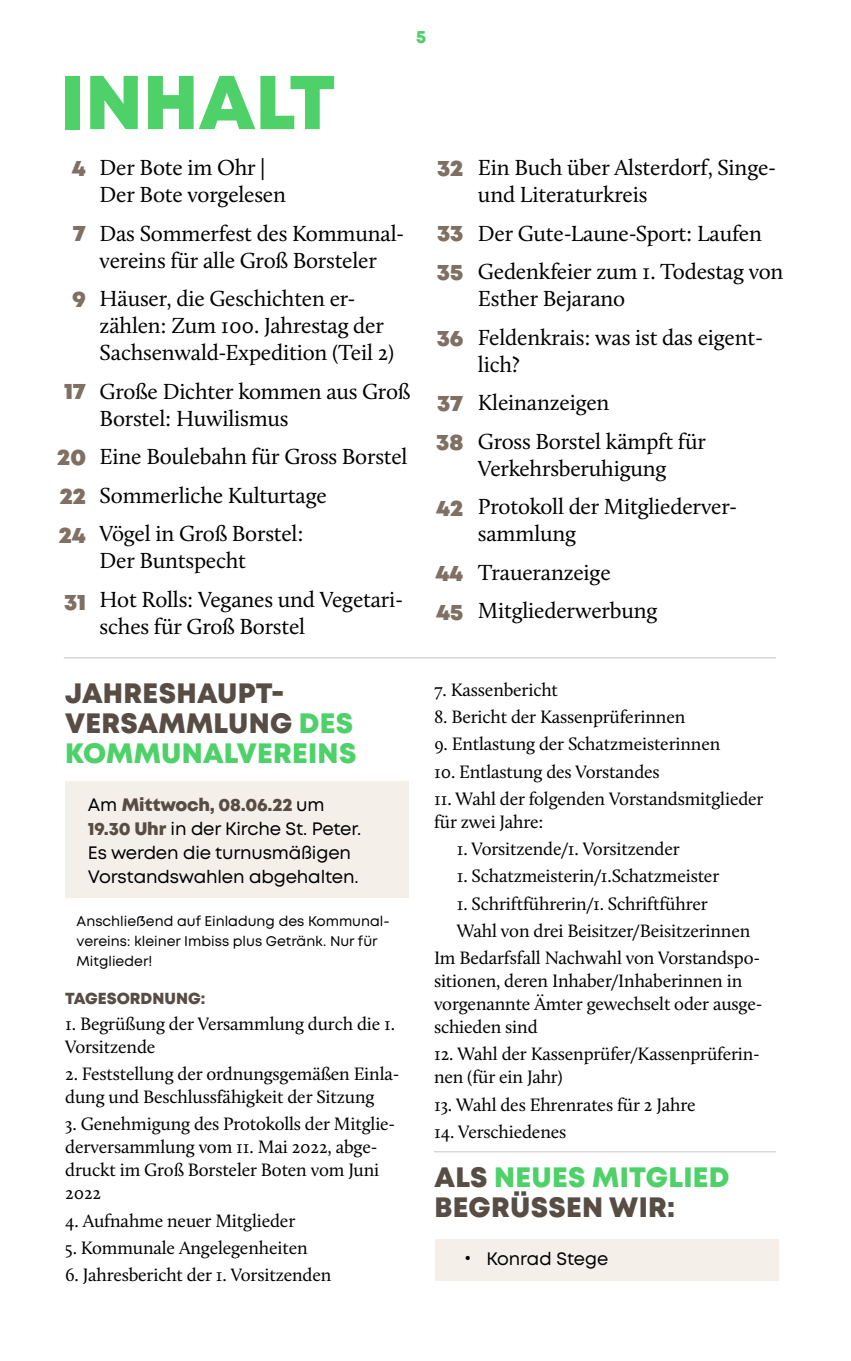
<style>
.page{position:relative;width:851px;height:1361px;background:#fff}
.page>*{position:absolute;margin:0;border:0;box-sizing:border-box;transform-origin:0 0}
.t1{font:800 76px "Mont";color:#4dd168}
.t2{font:800 28px/30px "Mont";letter-spacing:.01em;color:#574d44}
.t3{font:22.6px/38.4px "Calluna";letter-spacing:-.01em;color:#000}
.t4{font:900 22.6px/38.8px "Mont";letter-spacing:-.005em;color:#807063}
.t5{font:18.6px/23px "Calluna";letter-spacing:-.01em;color:#000}
.t6{font:18px/24px "Mont";letter-spacing:-.01em;color:#000}
.t7{font:800 18px "Mont";color:#4dd168}
.t8{font:800 16px "Mont";color:#574d44}
.t9{font:14px/20px "Mont";color:#000}
.s1{color:#4dd168}
.s2{font-weight:800;color:#574d44}
.s3{font-size:24px}
</style>
<div class="page">
<div style="left:65px;top:781px;width:343px;height:117px;background:#f5efea"></div>
<div style="left:435px;top:1239px;width:343px;height:41px;background:#f5efea"></div>
<hr style="left:64px;top:657px;width:712px;height:1px;background:#d1d1cf">
<hr style="left:434px;top:1151px;width:342px;height:1px;background:#d1d1cf">
<p class="t7" style="left:416px;top:25px;width:12px">5</p>
<h1 class="t1" style="left:60px;top:53px;width:277px">INHALT</h1>
<p class="t4" style="left:72px;top:149px;width:16px">4</p>
<p class="t4" style="left:73px;top:215px;width:15px">7</p>
<p class="t4" style="left:73px;top:280px;width:15px">9</p>
<p class="t4" style="left:64px;top:373px;width:23px">17</p>
<p class="t4" style="left:57px;top:439px;width:30px;text-align:justify">20<br>22<br>24</p>
<p class="t4" style="left:64px;top:583px;width:23px">31</p>
<p class="t3" style="left:100px;top:153px;width:188px;line-height:27.2px">Der Bote im Ohr |<br>Der Bote vorgelesen</p>
<p class="t3" style="left:100px;top:219px;width:306px;line-height:27.2px">Das Sommerfest des Kommunal&shy;vereins für alle Groß Borsteler</p>
<p class="t3" style="left:100px;top:285px;width:296px;line-height:27.2px">Häuser, die Geschichten er&shy;zählen: Zum 100. Jahrestag der<br>Sachsenwald-Expedition (Teil 2)</p>
<p class="t3" style="left:100px;top:377px;width:312px;line-height:27.2px">Große Dichter kommen aus Groß<br>Borstel: Huwilismus</p>
<p class="t3" style="left:100px;top:437px;width:309px">Eine Boulebahn für Gross Borstel<br>Sommerliche Kulturtage<br>Vögel in Groß Borstel:</p>
<p class="t3" style="left:100px;top:541px;width:305px">Der Buntspecht<br>Hot Rolls: Veganes und Vegetari-</p>
<p class="t3" style="left:100px;top:607px;width:207px">sches für Groß Borstel</p>
<p class="t4" style="left:437px;top:149px;width:28px">32</p>
<p class="t4" style="left:437px;top:214px;width:28px">33<br>35</p>
<p class="t4" style="left:436px;top:319px;width:28px">36</p>
<p class="t4" style="left:436px;top:385px;width:29px">37<br>38</p>
<p class="t4" style="left:436px;top:489px;width:29px">42</p>
<p class="t4" style="left:435px;top:555px;width:29px">44<br>45</p>
<p class="t3" style="left:478px;top:153px;width:300px;line-height:27.2px">Ein Buch über Alsterdorf, Singe&shy;und Literaturkreis</p>
<p class="t3" style="left:478px;top:213px;width:307px">Der Gute-Laune-Sport: Laufen<br>Gedenkfeier zum 1. Todestag von</p>
<p class="t3" style="left:478px;top:279px;width:287px">Esther Bejarano<br>Feldenkrais: was ist das eigent-</p>
<p class="t3" style="left:478px;top:345px;width:229px">lich?<br>Kleinanzeigen<br>Gross Borstel kämpft für</p>
<p class="t3" style="left:478px;top:449px;width:261px">Verkehrsberuhigung<br>Protokoll der Mitgliederver-</p>
<p class="t3" style="left:478px;top:514px;width:181px">sammlung<br>Traueranzeige<br>Mitgliederwerbung</p>
<h2 class="t2" style="left:65px;top:679px;width:293px">JAHRESHAUPT-<br>VERSAMMLUNG <span class="s1">DES<br>KOMMUNALVEREINS</span></h2>
<p class="t6" style="left:88px;top:793px;width:275px">Am <span class="s2">Mittwoch, 08.06.22</span> um<br><span class="s2">19.30 Uhr</span> in der Kirche St. Peter.<br>Es werden die turnusmäßigen<br>Vorstandswahlen abgehalten.</p>
<p class="t9" style="left:77px;top:911px;width:315px">Anschließend auf Einladung des Kommunal&shy;vereins: kleiner Imbiss plus Getränk. Nur für<br>Mitglieder!</p>
<p class="t8" style="left:65px;top:988px;width:142px">TAGESORDNUNG:</p>
<p class="t5" style="left:65px;top:1012px;width:331px">1. Begrüßung der Versammlung durch die 1.<br>Vorsitzende</p>
<p class="t5" style="left:65px;top:1062px;width:335px">2. Feststellung der ordnungsgemäßen Einla&shy;dung und Beschlussfähigkeit der Sitzung</p>
<p class="t5" style="left:65px;top:1112px;width:331px">3. Genehmigung des Protokolls der Mitglie&shy;derversammlung vom 11. Mai 2022, abge&shy;druckt im Groß Borsteler Boten vom Juni<br>2022</p>
<p class="t5" style="left:65px;top:1209px;width:231px">4. Aufnahme neuer Mitglieder</p>
<p class="t5" style="left:65px;top:1236px;width:244px">5. Kommunale Angelegenheiten</p>
<p class="t5" style="left:65px;top:1263px;width:267px">6. Jahresbericht der 1. Vorsitzenden</p>
<p class="t5" style="left:434px;top:678px;width:125px">7. Kassenbericht</p>
<p class="t5" style="left:434px;top:705px;width:253px">8. Bericht der Kassenprüferinnen</p>
<p class="t5" style="left:434px;top:732px;width:288px">9. Entlastung der Schatzmeisterinnen</p>
<p class="t5" style="left:434px;top:760px;width:227px">10. Entlastung des Vorstandes</p>
<p class="t5" style="left:434px;top:787px;width:331px">11. Wahl der folgenden Vorstandsmitglieder für zwei Jahre:</p>
<p class="t5" style="left:456px;top:837px;width:224px">1. Vorsitzende/1. Vorsitzender</p>
<p class="t5" style="left:456px;top:864px;width:264px">1. Schatzmeisterin/1.Schatzmeister</p>
<p class="t5" style="left:456px;top:892px;width:253px">1. Schriftführerin/1. Schriftführer</p>
<p class="t5" style="left:456px;top:919px;width:295px">Wahl von drei Beisitzer/Beisitzerinnen</p>
<p class="t5" style="left:434px;top:946px;width:327px">Im Bedarfsfall Nachwahl von Vorstandspo-</p>
<p class="t5" style="left:434px;top:969px;width:330px">sitionen, deren Inhaber/Inhaberinnen in vorgenannte Ämter gewechselt oder ausge&shy;schieden sind</p>
<p class="t5" style="left:434px;top:1042px;width:327px">12. Wahl der Kassenprüfer/Kassenprüferin&shy;nen (für ein Jahr)</p>
<p class="t5" style="left:434px;top:1093px;width:263px">13. Wahl des Ehrenrates für 2 Jahre</p>
<p class="t5" style="left:434px;top:1120px;width:134px">14. Verschiedenes</p>
<h2 class="t2" style="left:434px;top:1162px;width:296px">ALS <span class="s1">NEUES MITGLIED<br></span>BEGRÜSSEN WIR:</h2>
<p class="t6" style="left:463px;top:1246px;width:146px"><span class="s3">•</span> Konrad Stege</p>
</div>
